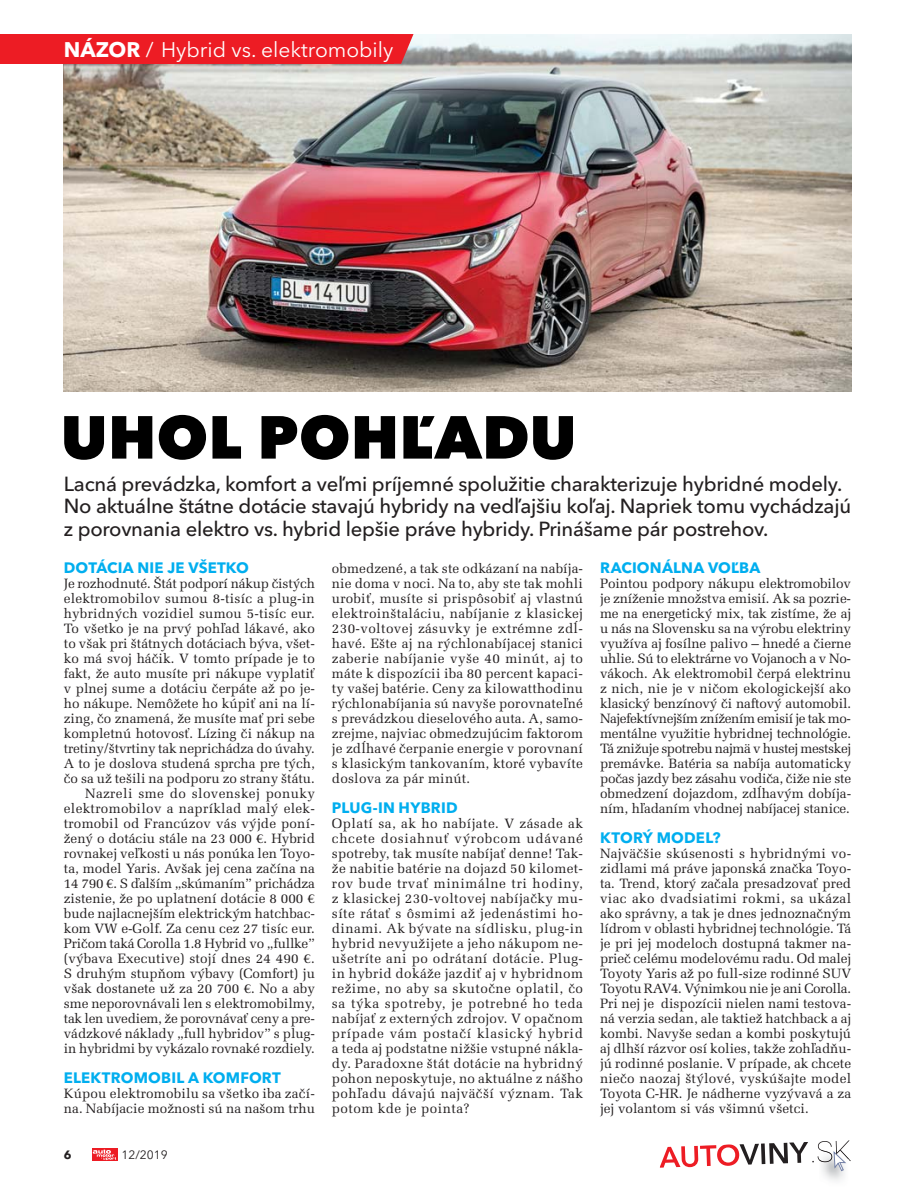
<style>
.page{position:relative;width:915px;height:1191px;background:#fff}
.page>*{position:absolute;margin:0;border:0;box-sizing:border-box;transform-origin:0 0}
.t1{font:800 60px "Avenir Next LT Pro";letter-spacing:.005em;color:#000}
.t2{font:21px "Avenir Next LT Pro";color:#fff}
.t3{font:500 20.25px/22.5px "Avenir Next LT Pro";letter-spacing:-.01em;color:#231f20}
.t4{font:700 15px "Avenir Next LT Pro";letter-spacing:.01em;color:#00aeef}
.t5{font:13.5px/15px "Melior CE";color:#231f20;text-align:justify}
.t6{font:12px "Avenir Next LT Pro";color:#231f20}
.t7{font:700 12px "Avenir Next LT Pro";color:#231f20}
.s1{font-weight:700}
</style>
<div class="page">
<div style="left:92px;top:1148px;width:25px;height:13px;background:#ed1c24"></div>
<svg style="left:93px;top:1149px;width:23px;height:11px"></svg>
<img style="left:822px;top:1171px;width:23px;height:10px">
<svg style="left:659px;top:1140px;width:191px;height:31px"></svg>
<img style="left:64px;top:34px;width:786px;height:357px">
<svg style="left:394px;top:34px;width:19px;height:30px"></svg>
<div style="left:0;top:34px;width:394px;height:30px;background:#ed1c24"></div>
<h2 class="t2" style="left:64px;top:41px;width:331px"><span class="s1">NÁZOR</span> / Hybrid vs. elektromobily</h2>
<h1 class="t1" style="left:61px;top:414px;width:517px">UHOL POHĽADU</h1>
<p class="t3" style="left:64px;top:474px;width:788px">Lacná prevádzka, komfort a veľmi príjemné spolužitie charakterizuje hybridné modely.<br>No aktuálne štátne dotácie stavajú hybridy na vedľajšiu koľaj. Napriek tomu vychádzajú z porovnania elektro vs. hybrid lepšie práve hybridy. Prinášame pár postrehov.</p>
<p class="t4" style="left:64px;top:560px;width:186px">DOTÁCIA NIE JE VŠETKO</p>
<p class="t5" style="left:64px;top:577px;width:252px;text-align:right">Je rozhodnuté. Štát podporí nákup čistých elektromobilov sumou 8-tisíc a plug-in hybridných vozidiel sumou 5-tisíc eur.<br>To všetko je na prvý pohľad lákavé, ako to však pri štátnych dotáciach býva, všet&shy;ko má svoj háčik. V tomto prípade je to fakt, že auto musíte pri nákupe vyplatiť v plnej sume a dotáciu čerpáte až po je&shy;ho nákupe. Nemôžete ho kúpiť ani na lí&shy;zing, čo znamená, že musíte mať pri sebe kompletnú hotovosť. Lízing či nákup na tretiny/štvrtiny tak neprichádza do úvahy.<br>A to je doslova studená sprcha pre tých, čo sa už tešili na podporu zo strany štátu.<br>Nazreli sme do slovenskej ponuky elektromobilov a napríklad malý elek&shy;tromobil od Francúzov vás výjde poní&shy;žený o dotáciu stále na 23 000 €. Hybrid rovnakej veľkosti u nás ponúka len Toyo&shy;ta, model Yaris. Avšak jej cena začína na 14 790 €. S ďalším „skúmaním” prichádza zistenie, že po uplatnení dotácie 8 000 € bude najlacnejším elektrickým hatchbac&shy;kom VW e-Golf. Za cenu cez 27 tisíc eur.<br>Pričom taká Corolla 1.8 Hybrid vo „fullke” (výbava Executive) stojí dnes 24 490 €.<br>S druhým stupňom výbavy (Comfort) ju však dostanete už za 20 700 €. No a aby sme neporovnávali len s elektromobilmy, tak len uvediem, že porovnávať ceny a pre&shy;vádzkové náklady „full hybridov” s plug&shy;in hybridmi by vykázalo rovnaké rozdiely.</p>
<p class="t4" style="left:64px;top:1070px;width:218px">ELEKTROMOBIL A KOMFORT</p>
<p class="t5" style="left:64px;top:1087px;width:252px">Kúpou elektromobilu sa všetko iba začí&shy;na. Nabíjacie možnosti sú na našom trhu</p>
<p class="t7" style="left:64px;top:1149px;width:9px">6</p>
<p class="t6" style="left:121px;top:1150px;width:48px">12/2019</p>
<p class="t5" style="left:332px;top:562px;width:252px">obmedzené, a tak ste odkázaní na nabíja&shy;nie doma v noci. Na to, aby ste tak mohli urobiť, musíte si prispôsobiť aj vlastnú elektroinštaláciu, nabíjanie z klasickej 230-voltovej zásuvky je extrémne zdĺ&shy;havé. Ešte aj na rýchlonabíjacej stanici zaberie nabíjanie vyše 40 minút, aj to máte k dispozícii iba 80 percent kapaci&shy;ty vašej batérie. Ceny za kilowatthodinu rýchlonabíjania sú navyše porovnateľné s prevádzkou dieselového auta. A, samo&shy;zrejme, najviac obmedzujúcim faktorom je zdĺhavé čerpanie energie v porovnaní s klasickým tankovaním, ktoré vybavíte doslova za pár minút.</p>
<p class="t4" style="left:332px;top:800px;width:127px">PLUG-IN HYBRID</p>
<p class="t5" style="left:332px;top:817px;width:252px">Oplatí sa, ak ho nabíjate. V zásade ak chcete dosiahnuť výrobcom udávané spotreby, tak musíte nabíjať denne! Tak&shy;že nabitie batérie na dojazd 50 kilomet&shy;rov bude trvať minimálne tri hodiny, z klasickej 230-voltovej nabíjačky mu&shy;síte rátať s ôsmimi až jedenástimi ho&shy;dinami. Ak bývate na sídlisku, plug-in hybrid nevyužijete a jeho nákupom ne&shy;ušetríte ani po odrátaní dotácie. Plug&shy;in hybrid dokáže jazdiť aj v hybridnom režime, no aby sa skutočne oplatil, čo sa týka spotreby, je potrebné ho teda nabíjať z externých zdrojov. V opačnom prípade vám postačí klasický hybrid a teda aj podstatne nižšie vstupné nákla&shy;dy. Paradoxne štát dotácie na hybridný pohon neposkytuje, no aktuálne z nášho pohľadu dávajú najväčší význam. Tak potom kde je pointa?</p>
<p class="t4" style="left:600px;top:560px;width:162px">RACIONÁLNA VOĽBA</p>
<p class="t5" style="left:600px;top:577px;width:252px">Pointou podpory nákupu elektromobilov je zníženie množstva emisií. Ak sa pozrie&shy;me na energetický mix, tak zistíme, že aj u nás na Slovensku sa na výrobu elektriny využíva aj fosílne palivo – hnedé a čierne uhlie. Sú to elektrárne vo Vojanoch a v No&shy;vákoch. Ak elektromobil čerpá elektrinu z nich, nie je v ničom ekologickejší ako klasický benzínový či naftový automobil.<br>Najefektívnejším znížením emisií je tak mo&shy;mentálne využitie hybridnej technológie.<br>Tá znižuje spotrebu najmä v hustej mestskej premávke. Batéria sa nabíja automaticky počas jazdy bez zásahu vodiča, čiže nie ste obmedzení dojazdom, zdĺhavým dobíja&shy;ním, hľadaním vhodnej nabíjacej stanice.</p>
<p class="t4" style="left:600px;top:830px;width:122px">KTORÝ MODEL?</p>
<p class="t5" style="left:600px;top:847px;width:252px">Najväčšie skúsenosti s hybridnými vo&shy;zidlami má práve japonská značka Toyo&shy;ta. Trend, ktorý začala presadzovať pred viac ako dvadsiatimi rokmi, sa ukázal ako správny, a tak je dnes jednoznačným lídrom v oblasti hybridnej technológie. Tá je pri jej modeloch dostupná takmer na&shy;prieč celému modelovému radu. Od malej Toyoty Yaris až po full-size rodinné SUV Toyotu RAV4. Výnimkou nie je ani Corolla.<br>Pri nej je dispozícii nielen nami testova&shy;ná verzia sedan, ale taktiež hatchback a aj kombi. Navyše sedan a kombi poskytujú aj dlhší rázvor osí kolies, takže zohľadňu&shy;jú rodinné poslanie. V prípade, ak chcete niečo naozaj štýlové, vyskúšajte model Toyota C-HR. Je nádherne vyzývavá a za jej volantom si vás všimnú všetci.</p>
</div>
